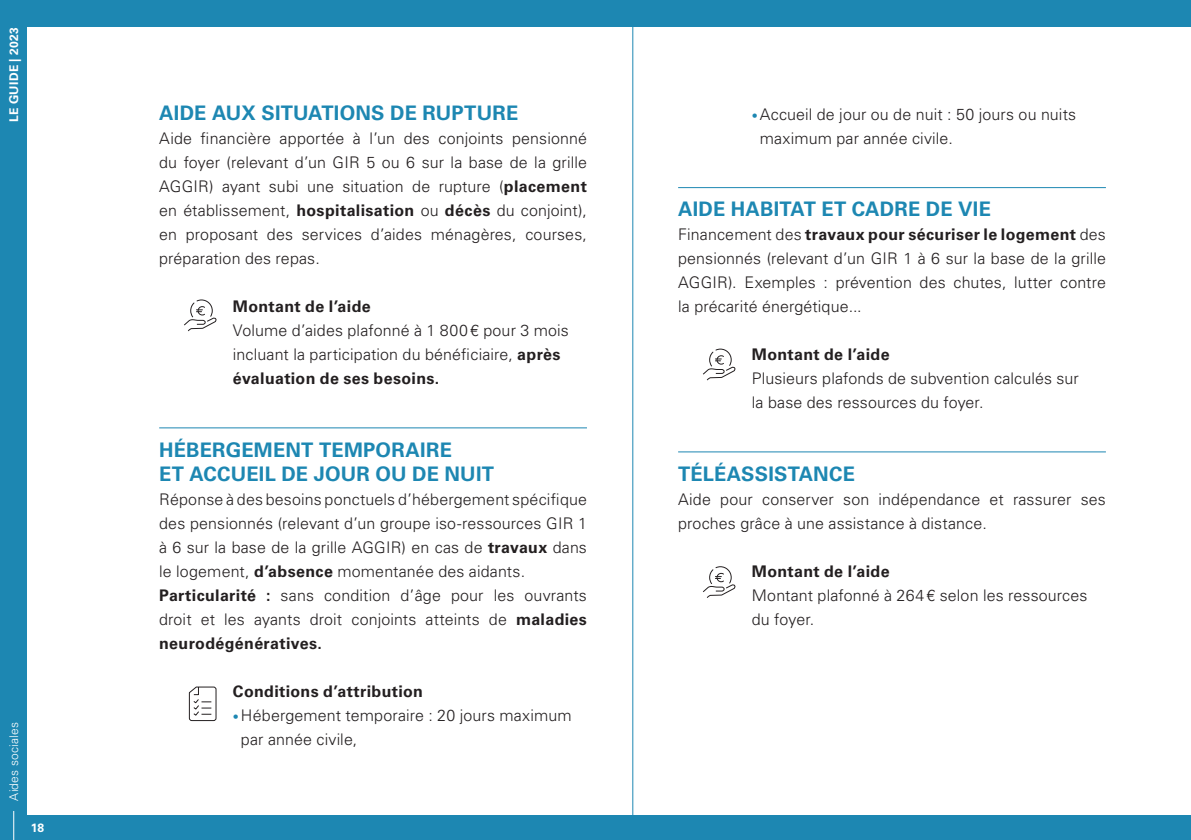
<style>
.page{position:relative;width:1191px;height:840px;background:#fff}
.page>*{position:absolute;margin:0;border:0;box-sizing:border-box;transform-origin:0 0}
._10_pt_Headlines_Cop{font:700 20px/24px "Univers LT Std";letter-spacing:.01em;color:#1d87b2}
._8_pt_Small_Text{font:300 16px/24px "Univers LT Std";letter-spacing:.01em;color:#231f20;text-align:justify}
._6_pt_Small_Text{font:300 16px/24px "Univers LT Std";letter-spacing:.01em;color:#231f20}
._8_pt_Small_Text-2{font:700 16px "Univers LT Std";letter-spacing:.025em;color:#231f20}
.t1{font:700 12px "Univers LT Std";letter-spacing:.025em;color:#fff}
.t2{font:300 12px "Univers LT Std";letter-spacing:.02em;color:#fff}
.s1{font-weight:700}
.s2{font-size:12px;color:#1d87b2}
</style>
<div class="page">
<div style="left:0;top:0;width:1191px;height:839px;background:#1d87b2"></div>
<svg style="left:13px;top:811px;width:1px;height:28px"></svg>
<div style="left:27px;top:27px;width:1164px;height:787px;background:#fff"></div>
<hr style="left:159px;top:427px;width:428px;height:1px;background:#1d87b2">
<hr style="left:678px;top:187px;width:428px;height:1px;background:#1d87b2">
<hr style="left:678px;top:451px;width:428px;height:1px;background:#1d87b2">
<svg style="left:184px;top:299px;width:33px;height:32px"></svg>
<svg style="left:703px;top:348px;width:33px;height:32px"></svg>
<svg style="left:703px;top:566px;width:33px;height:32px"></svg>
<svg style="left:189px;top:686px;width:28px;height:34px"></svg>
<hr style="left:632px;top:0;width:1px;height:827px;background:#1d87b2">
<hr style="left:1190px;top:0;width:1px;height:206px;background:#f79324">
<p class="t1" style="left:7px;top:122px;width:96px;rotate:-90deg">LE GUIDE | 2023</p>
<p class="t2" style="left:7px;top:800px;width:80px;rotate:-90deg">Aides sociales</p>
<p class="t1" style="left:31px;top:820px;width:15px">18</p>
<p class="_10_pt_Headlines_Cop" style="left:159px;top:101px;width:360px">AIDE AUX SITUATIONS DE RUPTURE</p>
<p class="_8_pt_Small_Text" style="left:159px;top:126px;width:429px">Aide financière apportée à l’un des conjoints pensionné du foyer (relevant d’un GIR 5 ou 6 sur la base de la grille AGGIR) ayant subi une situation de rupture (<span class="s1">placement </span>en établissement, <span class="s1">hospitalisation</span> ou <span class="s1">décès</span> du conjoint), en proposant des services d’aides ménagères, courses, préparation des repas.</p>
<p class="_8_pt_Small_Text-2" style="left:233px;top:297px;width:139px">Montant de l’aide</p>
<p class="_6_pt_Small_Text" style="left:233px;top:318px;width:337px">Volume d’aides plafonné à 1 800€ pour 3 mois incluant la participation du bénéficiaire, <span class="s1">après évaluation de ses besoins.</span></p>
<p class="_10_pt_Headlines_Cop" style="left:159px;top:437px;width:336px">HÉBERGEMENT TEMPORAIRE<br>ET ACCUEIL DE JOUR OU DE NUIT</p>
<p class="_8_pt_Small_Text" style="left:159px;top:486px;width:429px">Réponse à des besoins ponctuels d’hébergement spécifique des pensionnés (relevant d’un groupe iso-ressources GIR 1 à 6 sur la base de la grille AGGIR) en cas de <span class="s1">travaux</span> dans le logement, <span class="s1">d’absence</span> momentanée des aidants.</p>
<p class="_8_pt_Small_Text" style="left:159px;top:582px;width:429px"><span class="s1">Particularité :</span> sans condition d’âge pour les ouvrants droit et les ayants droit conjoints atteints de <span class="s1">maladies neurodégénératives.</span></p>
<p class="_8_pt_Small_Text-2" style="left:233px;top:681px;width:191px">Conditions d’attribution</p>
<p class="_6_pt_Small_Text" style="left:241px;top:702px;width:332px;text-indent:-8px"><span class="s2">•</span> Hébergement temporaire : 20 jours maximum par année civile,</p>
<p class="_6_pt_Small_Text" style="left:760px;top:102px;width:318px;text-indent:-8px"><span class="s2">•</span> Accueil de jour ou de nuit : 50 jours ou nuits maximum par année civile.</p>
<p class="_10_pt_Headlines_Cop" style="left:678px;top:197px;width:314px">AIDE HABITAT ET CADRE DE VIE</p>
<p class="_8_pt_Small_Text" style="left:678px;top:222px;width:429px">Financement des <span class="s1">travaux pour sécuriser le logement</span> des pensionnés (relevant d’un GIR 1 à 6 sur la base de la grille AGGIR). Exemples : prévention des chutes, lutter contre la précarité énergétique...</p>
<p class="_8_pt_Small_Text-2" style="left:752px;top:345px;width:139px">Montant de l’aide</p>
<p class="_6_pt_Small_Text" style="left:752px;top:366px;width:329px">Plusieurs plafonds de subvention calculés sur la base des ressources du foyer.</p>
<p class="_10_pt_Headlines_Cop" style="left:678px;top:461px;width:178px">TÉLÉASSISTANCE</p>
<p class="_8_pt_Small_Text" style="left:678px;top:486px;width:429px">Aide pour conserver son indépendance et rassurer ses proches grâce à une assistance à distance.</p>
<p class="_8_pt_Small_Text-2" style="left:752px;top:561px;width:139px">Montant de l’aide</p>
<p class="_6_pt_Small_Text" style="left:752px;top:582px;width:337px">Montant plafonné à 264€ selon les ressources du foyer.</p>
</div>
